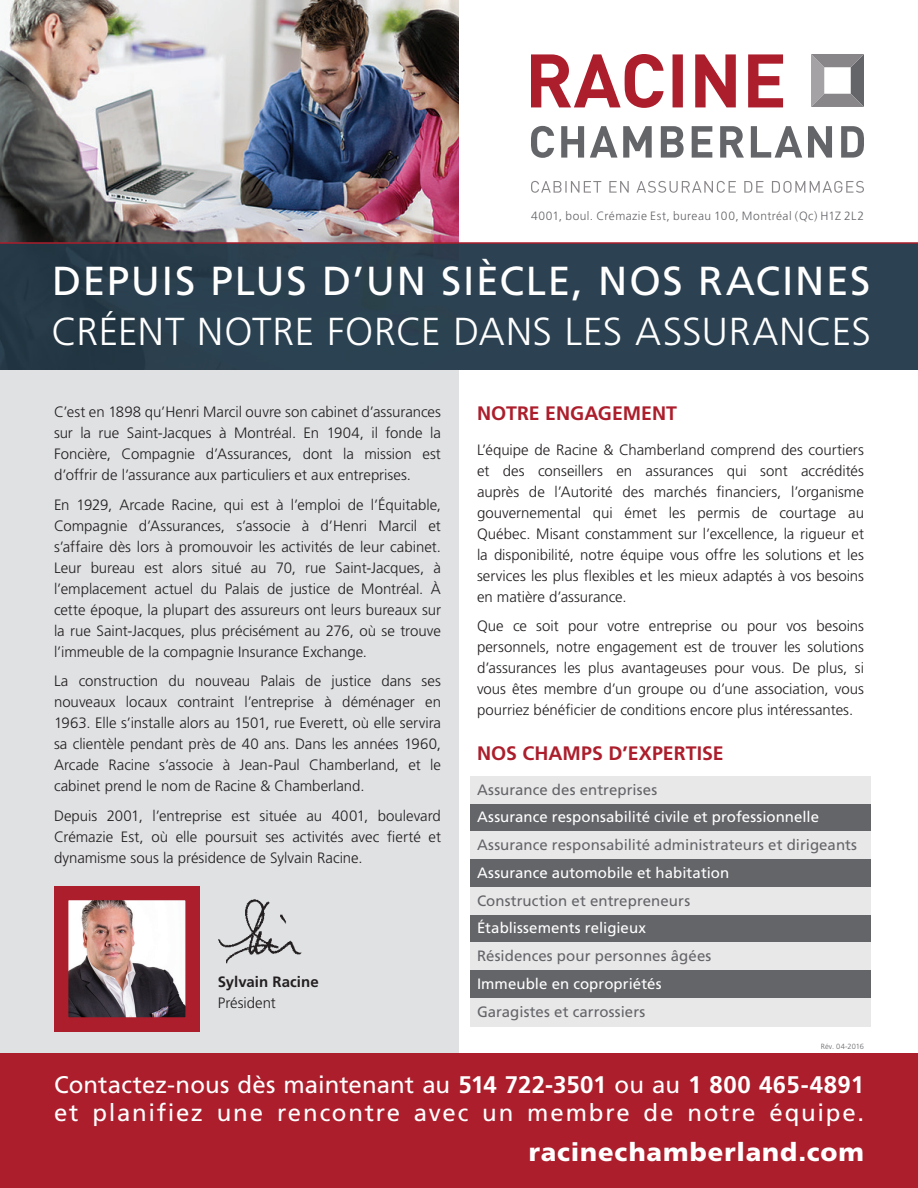
<style>
.page{position:relative;width:918px;height:1188px;background:#fff}
.page>*{position:absolute;margin:0;border:0;box-sizing:border-box;transform-origin:0 0}
.t1{font:40.5px "Frutiger";letter-spacing:.04em;color:#fff}
.t2{font:300 39px "Frutiger";letter-spacing:.015em;color:#fff}
.t3{font:900 25.5px "Frutiger";letter-spacing:.04em;color:#fff}
.t4{font:24px/28.8px "Frutiger";letter-spacing:.065em;color:#fff}
.t5{font:700 19.5px "Frutiger";color:#ac1e2c}
.t6{font:300 15px/21px "Frutiger";color:#231f20;text-align:justify}
.t7{font:15px "Frutiger";letter-spacing:.005em;color:#646569}
.t8{font:15px "Frutiger";letter-spacing:.005em;color:#fff}
.t9{font:700 15px "Frutiger";color:#231f20}
.t10{font:300 12px "Frutiger";letter-spacing:.035em;color:#646569}
.t11{font:300 7.5px "Frutiger";letter-spacing:.01em;color:#646569}
.s1{font-weight:700}
</style>
<div class="page">
<div style="left:0;top:0;width:459px;height:1188px;background:#dfe1e3"></div>
<div style="left:470px;top:776px;width:401px;height:29px;background:#e9e8e9"></div>
<div style="left:470px;top:804px;width:401px;height:28px;background:#646569"></div>
<div style="left:470px;top:832px;width:401px;height:28px;background:#e9e8e9"></div>
<div style="left:470px;top:859px;width:401px;height:29px;background:#646569"></div>
<div style="left:470px;top:887px;width:401px;height:29px;background:#e9e8e9"></div>
<div style="left:470px;top:915px;width:401px;height:28px;background:#646569"></div>
<div style="left:470px;top:943px;width:401px;height:28px;background:#e9e8e9"></div>
<div style="left:470px;top:970px;width:401px;height:29px;background:#646569"></div>
<div style="left:470px;top:998px;width:401px;height:29px;background:#e9e8e9"></div>
<img style="left:0;top:0;width:459px;height:242px">
<div style="left:54px;top:886px;width:146px;height:146px;background:#ac1e2c"></div>
<img style="left:70px;top:901px;width:114px;height:115px">
<div style="left:67px;top:898px;width:120px;height:121px;border:2px solid #ac1e2c"></div>
<svg style="left:531px;top:54px;width:252px;height:54px"></svg>
<svg style="left:531px;top:181px;width:333px;height:12px"></svg>
<svg style="left:811px;top:54px;width:53px;height:53px"></svg>
<svg style="left:531px;top:126px;width:333px;height:32px"></svg>
<div style="left:0;top:1053px;width:918px;height:135px;background:#ac1e2c"></div>
<div style="left:459px;top:243px;width:459px;height:126px;background:#2c4252"></div>
<img style="left:0;top:244px;width:459px;height:125px">
<hr style="left:0;top:242px;width:918px;height:2px;background:#ac1e2c">
<img style="left:218px;top:899px;width:84px;height:65px">
<p class="t10" style="left:531px;top:209px;width:335px">4001, boul. Crémazie Est, bureau 100, Montréal (Qc) H1Z 2L2</p>
<h1 class="t1" style="left:52px;top:257px;width:820px">DEPUIS PLUS D’UN SIÈCLE, NOS RACINES</h1>
<h2 class="t2" style="left:51px;top:309px;width:821px">CRÉENT NOTRE FORCE DANS LES ASSURANCES</h2>
<p class="t6" style="left:54px;top:401px;width:389px">C’est en 1898 qu’Henri Marcil ouvre son cabinet d’assurances sur la rue Saint-Jacques à Montréal. En 1904, il fonde la Foncière, Compagnie d’Assurances, dont la mission est d’offrir de l’assurance aux particuliers et aux entreprises.</p>
<p class="t6" style="left:54px;top:494px;width:389px">En 1929, Arcade Racine, qui est à l’emploi de l’Équitable, Compagnie d’Assurances, s’associe à d’Henri Marcil et s’affaire dès lors à promouvoir les activités de leur cabinet.<br>Leur bureau est alors situé au 70, rue Saint-Jacques, à l’emplacement actuel du Palais de justice de Montréal. À cette époque, la plupart des assureurs ont leurs bureaux sur la rue Saint-Jacques, plus précisément au 276, où se trouve l’immeuble de la compagnie Insurance Exchange.</p>
<p class="t6" style="left:54px;top:671px;width:389px">La construction du nouveau Palais de justice dans ses nouveaux locaux contraint l’entreprise à déménager en 1963. Elle s’installe alors au 1501, rue Everett, où elle servira sa clientèle pendant près de 40 ans. Dans les années 1960, Arcade Racine s’associe à Jean-Paul Chamberland, et le cabinet prend le nom de Racine &amp; Chamberland.</p>
<p class="t6" style="left:54px;top:806px;width:389px">Depuis 2001, l’entreprise est située au 4001, boulevard Crémazie Est, où elle poursuit ses activités avec fierté et dynamisme sous la présidence de Sylvain Racine.</p>
<p class="t9" style="left:218px;top:973px;width:102px">Sylvain Racine</p>
<p class="t6" style="left:218px;top:993px;width:60px">Président</p>
<h3 class="t5" style="left:477px;top:402px;width:202px">NOTRE ENGAGEMENT</h3>
<p class="t6" style="left:477px;top:439px;width:389px">L’équipe de Racine &amp; Chamberland comprend des courtiers et des conseillers en assurances qui sont accrédités auprès de l’Autorité des marchés financiers, l’organisme gouvernemental qui émet les permis de courtage au Québec. Misant constamment sur l’excellence, la rigueur et la disponibilité, notre équipe vous offre les solutions et les services les plus flexibles et les mieux adaptés à vos besoins en matière d’assurance.</p>
<p class="t6" style="left:477px;top:616px;width:389px">Que ce soit pour votre entreprise ou pour vos besoins personnels, notre engagement est de trouver les solutions d’assurances les plus avantageuses pour vous. De plus, si vous êtes membre d’un groupe ou d’une association, vous pourriez bénéficier de conditions encore plus intéressantes.</p>
<h3 class="t5" style="left:477px;top:742px;width:248px">NOS CHAMPS D’EXPERTISE</h3>
<p class="t7" style="left:477px;top:781px;width:182px">Assurance des entreprises</p>
<p class="t8" style="left:477px;top:808px;width:344px">Assurance responsabilité civile et professionnelle</p>
<p class="t7" style="left:477px;top:836px;width:382px">Assurance responsabilité administrateurs et dirigeants</p>
<p class="t8" style="left:477px;top:864px;width:254px">Assurance automobile et habitation</p>
<p class="t7" style="left:477px;top:892px;width:215px">Construction et entrepreneurs</p>
<p class="t8" style="left:477px;top:919px;width:170px">Établissements religieux</p>
<p class="t7" style="left:477px;top:947px;width:236px">Résidences pour personnes âgées</p>
<p class="t8" style="left:477px;top:975px;width:186px">Immeuble en copropriétés</p>
<p class="t7" style="left:477px;top:1003px;width:170px">Garagistes et carrossiers</p>
<p class="t11" style="left:821px;top:1042px;width:45px">Rév. 04-2016</p>
<h3 class="t4" style="left:54px;top:1070px;width:812px">Contactez-nous dès maintenant au <span class="s1">514 722-3501</span> ou au <span class="s1">1 800 465-4891 </span>et planifiez une rencontre avec un membre de notre équipe.</h3>
<h3 class="t3" style="left:529px;top:1137px;width:337px">racinechamberland.com</h3>
</div>
